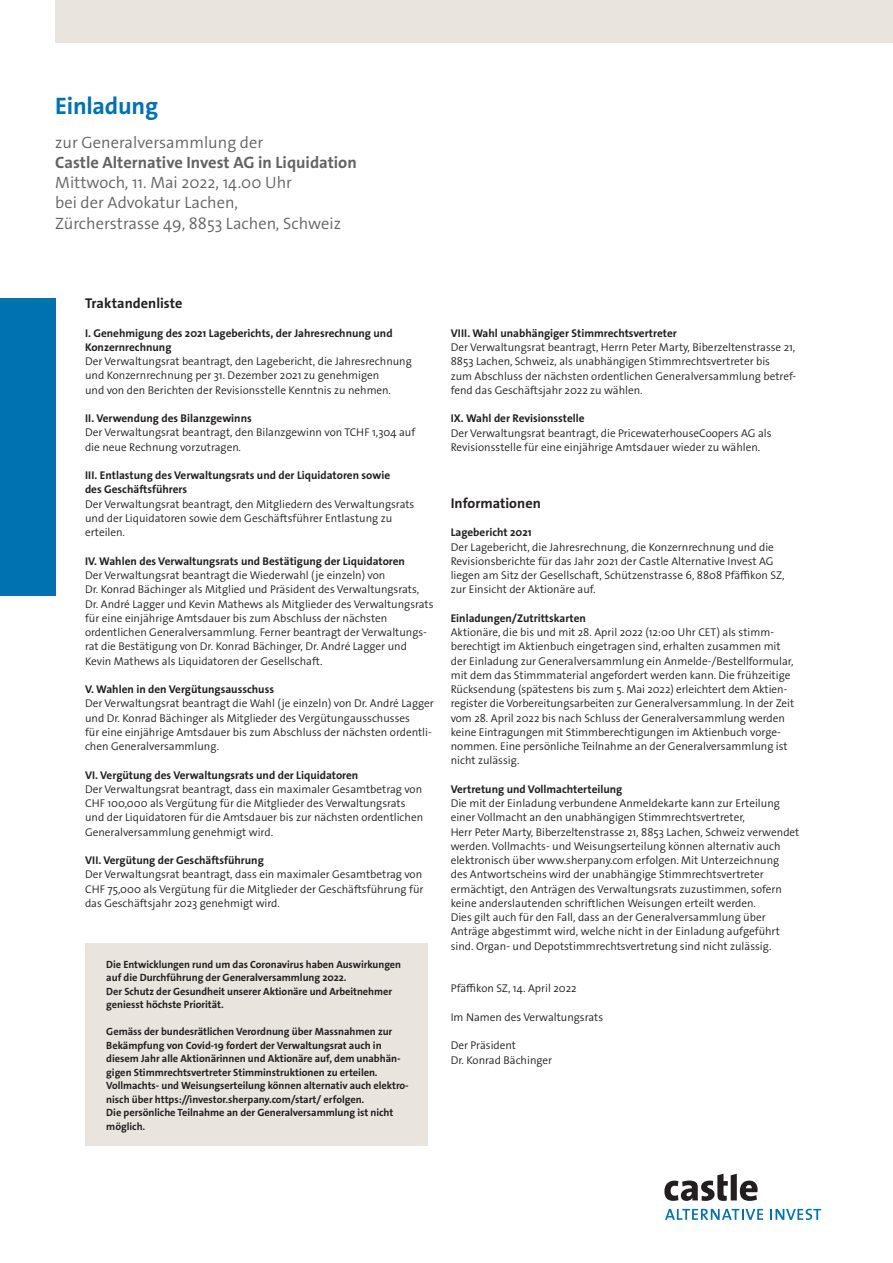
<style>
.page{position:relative;width:893px;height:1263px;background:#fff}
.page>*{position:absolute;margin:0;border:0;box-sizing:border-box;transform-origin:0 0}
._01_titel_1{font:24px "The Sans W7 Bld";letter-spacing:-.01em;color:#0072b2}
._06_quote{font:16.5px "The Sans W4 Se Lig";color:#636366}
._06_quote-2{font:16.5px "The Sans W7 Bld";color:#636366}
._05_copy{font:14.25px "The Sans W7 Bld";color:#231f20}
._05_copy-2{font:11.25px/14.2px "The Sans W4 Se Lig";color:#231f20}
.titel_bold{font:11.25px/14.2px "The Sans W7 Bld";color:#231f20}
._05_copy-3{font:11.25px "The Sans W7 Bld";color:#231f20}
.Titel_bold{font:10.5px/13.5px "The Sans W7 Bld";letter-spacing:-.005em;color:#231f20}
</style>
<div class="page">
<div style="left:0;top:298px;width:55px;height:297px;background:#0072b2"></div>
<div style="left:55px;top:0;width:838px;height:43px;background:#e9e5de"></div>
<svg style="left:665px;top:1209px;width:98px;height:11px"></svg>
<svg style="left:770px;top:1209px;width:51px;height:11px"></svg>
<svg style="left:664px;top:1174px;width:94px;height:27px"></svg>
<div style="left:85px;top:943px;width:343px;height:202px;background:#e9e5de"></div>
<p class="_01_titel_1" style="left:55px;top:90px;width:104px">Einladung</p>
<p class="_06_quote" style="left:55px;top:131px;width:209px">zur Generalversammlung der</p>
<p class="_06_quote-2" style="left:55px;top:152px;width:303px">Castle Alternative Invest AG in Liquidation</p>
<p class="_06_quote" style="left:55px;top:172px;width:238px">Mittwoch, 11. Mai 2022, 14.00 Uhr</p>
<p class="_06_quote" style="left:55px;top:192px;width:184px">bei der Advokatur Lachen,</p>
<p class="_06_quote" style="left:55px;top:212px;width:287px">Zürcherstrasse 49, 8853 Lachen, Schweiz</p>
<p class="_05_copy" style="left:85px;top:294px;width:99px">Traktandenliste</p>
<p class="titel_bold" style="left:85px;top:326px;width:309px">I. Genehmigung des 2021 Lageberichts, der Jahresrechnung und<br>Konzernrechnung</p>
<p class="_05_copy-2" style="left:85px;top:354px;width:328px">Der Verwaltungsrat beantragt, den Lagebericht, die Jahresrechnung und Konzernrechnung per 31. Dezember 2021 zu genehmigen<br>und von den Berichten der Revisionsstelle Kenntnis zu nehmen.</p>
<p class="titel_bold" style="left:85px;top:411px;width:168px">II. Verwendung des Bilanzgewinns</p>
<p class="_05_copy-2" style="left:85px;top:426px;width:332px">Der Verwaltungsrat beantragt, den Bilanzgewinn von TCHF 1,304 auf die neue Rechnung vorzutragen.</p>
<p class="titel_bold" style="left:85px;top:468px;width:307px">III. Entlastung des Verwaltungsrats und der Liquidatoren sowie des Geschäftsführers</p>
<p class="_05_copy-2" style="left:85px;top:497px;width:331px">Der Verwaltungsrat beantragt, den Mitgliedern des Verwaltungsrats und der Liquidatoren sowie dem Geschäftsführer Entlastung zu erteilen.</p>
<p class="titel_bold" style="left:85px;top:554px;width:321px">IV. Wahlen des Verwaltungsrats und Bestätigung der Liquidatoren</p>
<p class="_05_copy-2" style="left:85px;top:568px;width:350px">Der Verwaltungsrat beantragt die Wiederwahl (je einzeln) von<br>Dr. Konrad Bächinger als Mitglied und Präsident des Verwaltungsrats, Dr. André Lagger und Kevin Mathews als Mitglieder des Verwaltungsrats für eine einjährige Amtsdauer bis zum Abschluss der nächsten ordentlichen Generalversammlung. Ferner beantragt der Verwaltungs&shy;rat die Bestätigung von Dr. Konrad Bächinger, Dr. André Lagger und Kevin Mathews als Liquidatoren der Gesellschaft.</p>
<p class="_05_copy-3" style="left:85px;top:682px;width:191px">V. Wahlen in den Vergütungsausschuss</p>
<p class="_05_copy-2" style="left:85px;top:696px;width:350px">Der Verwaltungsrat beantragt die Wahl (je einzeln) von Dr. André Lagger und Dr. Konrad Bächinger als Mitglieder des Vergütungausschusses<br>für eine einjährige Amtsdauer bis zum Abschluss der nächsten ordentli&shy;chen Generalversammlung.</p>
<p class="titel_bold" style="left:85px;top:768px;width:275px">VI. Vergütung des Verwaltungsrats und der Liquidatoren</p>
<p class="_05_copy-2" style="left:85px;top:782px;width:340px">Der Verwaltungsrat beantragt, dass ein maximaler Gesamtbetrag von CHF 100,000 als Vergütung für die Mitglieder des Verwaltungsrats und der Liquidatoren für die Amtsdauer bis zur nächsten ordentlichen Generalversammlung genehmigt wird.</p>
<p class="titel_bold" style="left:85px;top:853px;width:180px">VII. Vergütung der Geschäftsführung</p>
<p class="_05_copy-2" style="left:85px;top:867px;width:340px;text-align:justify">Der Verwaltungsrat beantragt, dass ein maximaler Gesamtbetrag von CHF 75,000 als Vergütung für die Mitglieder der Geschäftsführung für das Geschäftsjahr 2023 genehmigt wird.</p>
<p class="Titel_bold" style="left:106px;top:957px;width:296px">Die Entwicklungen rund um das Coronavirus haben Auswirkungen auf die Durchführung der Generalversammlung 2022.<br>Der Schutz der Gesundheit unserer Aktionäre und Arbeitnehmer geniesst höchste Priorität.</p>
<p class="Titel_bold" style="left:106px;top:1025px;width:304px">Gemäss der bundesrätlichen Verordnung über Massnahmen zur Bekämpfung von Covid-19 fordert der Verwaltungsrat auch in diesem Jahr alle Aktionärinnen und Aktionäre auf, dem unabhän&shy;gigen Stimmrechtsvertreter Stimminstruktionen zu erteilen.<br>Vollmachts- und Weisungserteilung können alternativ auch elektro&shy;nisch über https://investor.sherpany.com/start/ erfolgen.<br>Die persönliche Teilnahme an der Generalversammlung ist nicht möglich.</p>
<p class="titel_bold" style="left:451px;top:326px;width:228px">VIII. Wahl unabhängiger Stimmrechtsvertreter</p>
<p class="_05_copy-2" style="left:451px;top:340px;width:347px">Der Verwaltungsrat beantragt, Herrn Peter Marty, Biberzeltenstrasse 21, 8853 Lachen, Schweiz, als unabhängigen Stimmrechtsvertreter bis<br>zum Abschluss der nächsten ordentlichen Generalversammlung betref&shy;fend das Geschäftsjahr 2022 zu wählen.</p>
<p class="titel_bold" style="left:451px;top:411px;width:135px">IX. Wahl der Revisionsstelle</p>
<p class="_05_copy-2" style="left:451px;top:426px;width:322px">Der Verwaltungsrat beantragt, die PricewaterhouseCoopers AG als<br>Revisionsstelle für eine einjährige Amtsdauer wieder zu wählen.</p>
<p class="_05_copy" style="left:451px;top:494px;width:92px">Informationen</p>
<p class="titel_bold" style="left:451px;top:525px;width:82px">Lagebericht 2021</p>
<p class="_05_copy-2" style="left:451px;top:540px;width:335px">Der Lagebericht, die Jahresrechnung, die Konzernrechnung und die Revisionsberichte für das Jahr 2021 der Castle Alternative Invest AG liegen am Sitz der Gesellschaft, Schützenstrasse 6, 8808 Pfäffikon SZ, zur Einsicht der Aktionäre auf.</p>
<p class="titel_bold" style="left:451px;top:611px;width:137px">Einladungen/Zutrittskarten</p>
<p class="_05_copy-2" style="left:451px;top:625px;width:345px">Aktionäre, die bis und mit 28. April 2022 (12:00 Uhr CET) als stimm&shy;berechtigt im Aktienbuch eingetragen sind, erhalten zusammen mit der Einladung zur Generalversammlung ein Anmelde-/Bestellformular, mit dem das Stimmmaterial angefordert werden kann. Die frühzeitige Rücksendung (spätestens bis zum 5. Mai 2022) erleichtert dem Aktien&shy;register die Vorbereitungsarbeiten zur Generalversammlung. In der Zeit vom 28. April 2022 bis nach Schluss der Generalversammlung werden keine Eintragungen mit Stimmberechtigungen im Aktienbuch vorge&shy;nommen. Eine persönliche Teilnahme an der Generalversammlung ist nicht zulässig.</p>
<p class="titel_bold" style="left:451px;top:782px;width:173px">Vertretung und Vollmachterteilung</p>
<p class="_05_copy-2" style="left:451px;top:796px;width:350px">Die mit der Einladung verbundene Anmeldekarte kann zur Erteilung einer Vollmacht an den unabhängigen Stimmrechtsvertreter,<br>Herr Peter Marty, Biberzeltenstrasse 21, 8853 Lachen, Schweiz verwendet werden. Vollmachts- und Weisungserteilung können alternativ auch elektronisch über www.sherpany.com erfolgen. Mit Unterzeichnung<br>des Antwortscheins wird der unabhängige Stimmrechtsvertreter ermächtigt, den Anträgen des Verwaltungsrats zuzustimmen, sofern keine anderslautenden schriftlichen Weisungen erteilt werden.<br>Dies gilt auch für den Fall, dass an der Generalversammlung über Anträge abgestimmt wird, welche nicht in der Einladung aufgeführt sind. Organ- und Depotstimmrechtsvertretung sind nicht zulässig.</p>
<p class="_05_copy-2" style="left:451px;top:981px;width:127px">Pfäffikon SZ, 14. April 2022</p>
<p class="_05_copy-2" style="left:451px;top:1010px;width:154px">Im Namen des Verwaltungsrats</p>
<p class="_05_copy-2" style="left:451px;top:1038px;width:67px">Der Präsident</p>
<p class="_05_copy-2" style="left:451px;top:1053px;width:103px">Dr. Konrad Bächinger</p>
</div>
